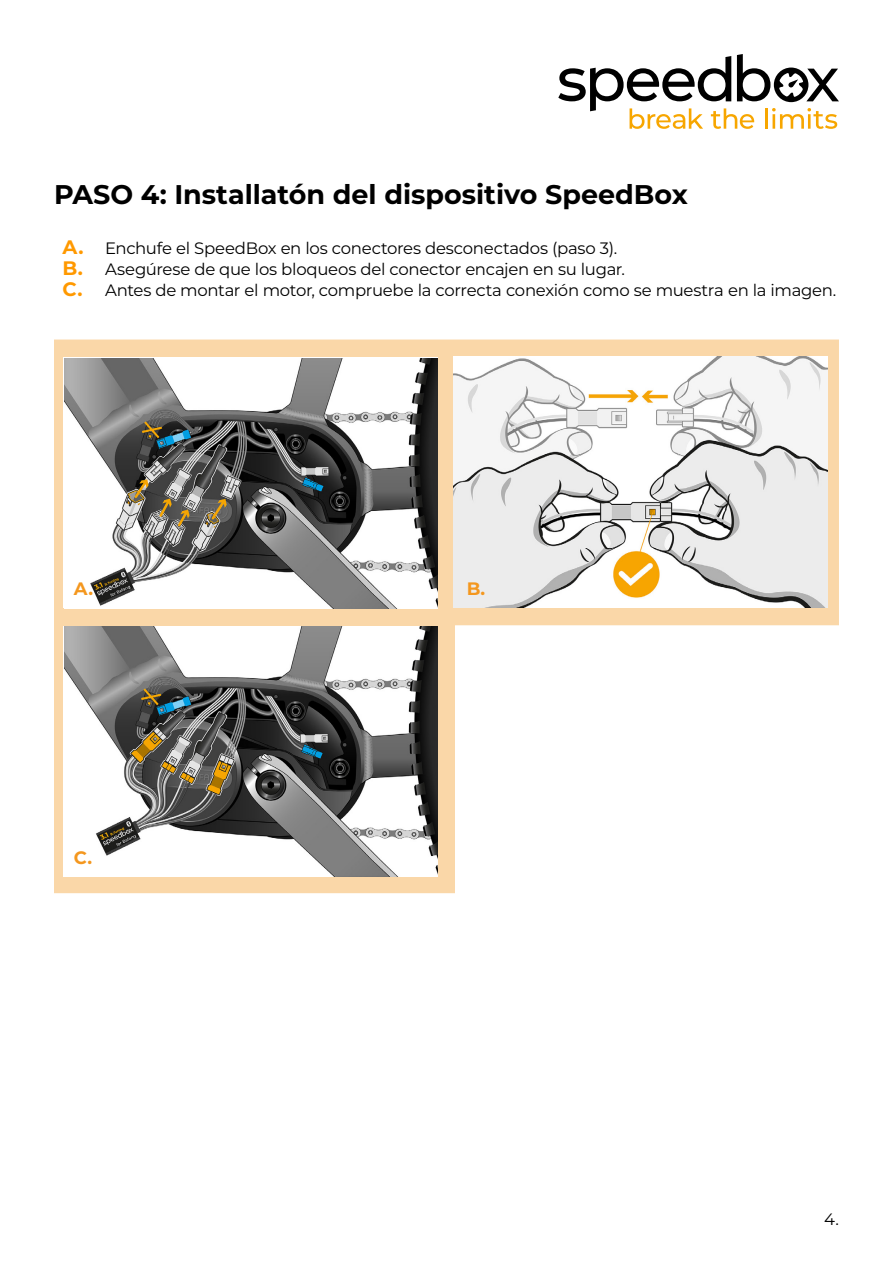
<style>
.page{position:relative;width:893px;height:1263px;background:#fff}
.page>*{position:absolute;margin:0;border:0;box-sizing:border-box;transform-origin:0 0}
.t1{font:700 27px "Montserrat";color:#000}
.t2{font:700 18px "Montserrat";color:#f4971e}
.t3{font:16.5px "Montserrat";letter-spacing:-.015em;color:#000}
.s1{font-weight:700;font-size:19.5px;color:#f90}
</style>
<div class="page">
<svg style="left:558px;top:54px;width:281px;height:75px"></svg>
<svg style="left:54px;top:339px;width:785px;height:554px"></svg>
<img style="left:65px;top:359px;width:373px;height:249px">
<img style="left:454px;top:357px;width:374px;height:251px">
<img style="left:65px;top:626px;width:373px;height:250px">
<p class="t1" style="left:54px;top:175px;width:635px">PASO 4: Installatón del dispositivo SpeedBox</p>
<p class="t3" style="left:63px;top:236px;width:556px"><span class="s1">A.</span> Enchufe el SpeedBox en los conectores desconectados (paso 3).</p>
<p class="t3" style="left:63px;top:257px;width:564px"><span class="s1">B.</span> Asegúrese de que los bloqueos del conector encajen en su lugar.</p>
<p class="t3" style="left:63px;top:278px;width:775px"><span class="s1">C.</span> Antes de montar el motor, compruebe la correcta conexión como se muestra en la imagen.</p>
<p class="t2" style="left:74px;top:575px;width:21px">A.</p>
<p class="t2" style="left:74px;top:845px;width:20px">C.</p>
<p class="t2" style="left:467px;top:575px;width:20px">B.</p>
<p class="t3" style="left:824px;top:1207px;width:16px">4.</p>
</div>
